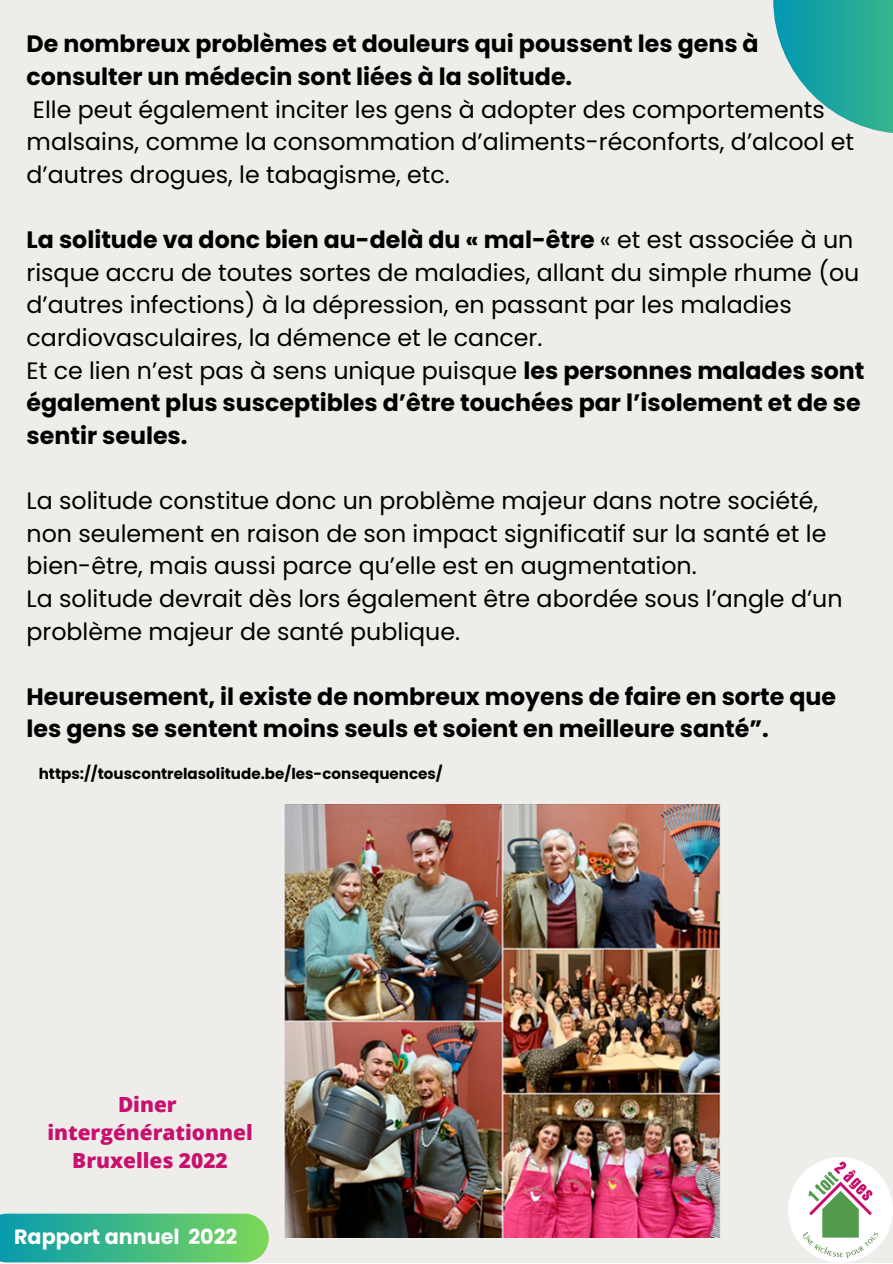
<style>
.page{position:relative;width:893px;height:1264px;background:#fff}
.page>*{position:absolute;margin:0;border:0;box-sizing:border-box;transform-origin:0 0}
.t1{font:23.7px/32.5px "Poppins";color:#000}
.t2{font:700 23.7px/32.5px "Poppins";color:#000}
.t3{font:800 20.85px "Open Sans";color:#c8106e}
.t4{font:700 20.7px "Poppins";color:#fff}
.t5{font:700 15.15px "Poppins";color:#000}
.s1{font-weight:700}
.s2{font-weight:400}
</style>
<div class="page">
<div style="left:0;top:0;width:892px;height:1262px;background:#efede9"></div>
<img style="left:284px;top:804px;width:436px;height:433px">
<svg style="left:0;top:1213px;width:268px;height:49px;background:#46ba86"></svg>
<img style="left:788px;top:1157px;width:104px;height:105px">
<svg style="left:773px;top:0;width:119px;height:133px"></svg>
<p class="t2" style="left:27px;top:28px;width:733px">De nombreux problèmes et douleurs qui poussent les gens à consulter un médecin sont liées à la solitude.</p>
<p class="t1" style="left:27px;top:93px;width:829px">Elle peut également inciter les gens à adopter des comportements malsains, comme la consommation d’aliments-réconforts, d’alcool et d’autres drogues, le tabagisme, etc.</p>
<p class="t1" style="left:27px;top:223px;width:834px"><span class="s1">La solitude va donc bien au-delà du « mal-être</span> « et est associée à un risque accru de toutes sortes de maladies, allant du simple rhume (ou d’autres infections) à la dépression, en passant par les maladies cardiovasculaires, la démence et le cancer.</p>
<p class="t2" style="left:27px;top:354px;width:839px"><span class="s2">Et ce lien n’est pas à sens unique puisque</span> les personnes malades sont également plus susceptibles d’être touchées par l’isolement et de se sentir seules.</p>
<p class="t1" style="left:27px;top:484px;width:801px">La solitude constitue donc un problème majeur dans notre société, non seulement en raison de son impact significatif sur la santé et le bien-être, mais aussi parce qu’elle est en augmentation.</p>
<p class="t1" style="left:27px;top:582px;width:817px">La solitude devrait dès lors également être abordée sous l’angle d’un problème majeur de santé publique.</p>
<p class="t2" style="left:27px;top:680px;width:811px">Heureusement, il existe de nombreux moyens de faire en sorte que les gens se sentent moins seuls et soient en meilleure santé”.</p>
<p class="t5" style="left:39px;top:763px;width:405px">https://touscontrelasolitude.be/les-consequences/</p>
<p class="t3" style="left:118px;top:1089px;width:60px">Diner</p>
<p class="t3" style="left:47px;top:1118px;width:207px">intergénérationnel</p>
<p class="t3" style="left:72px;top:1146px;width:157px">Bruxelles 2022</p>
<p class="t4" style="left:14px;top:1222px;width:225px">Rapport annuel 2022</p>
</div>
